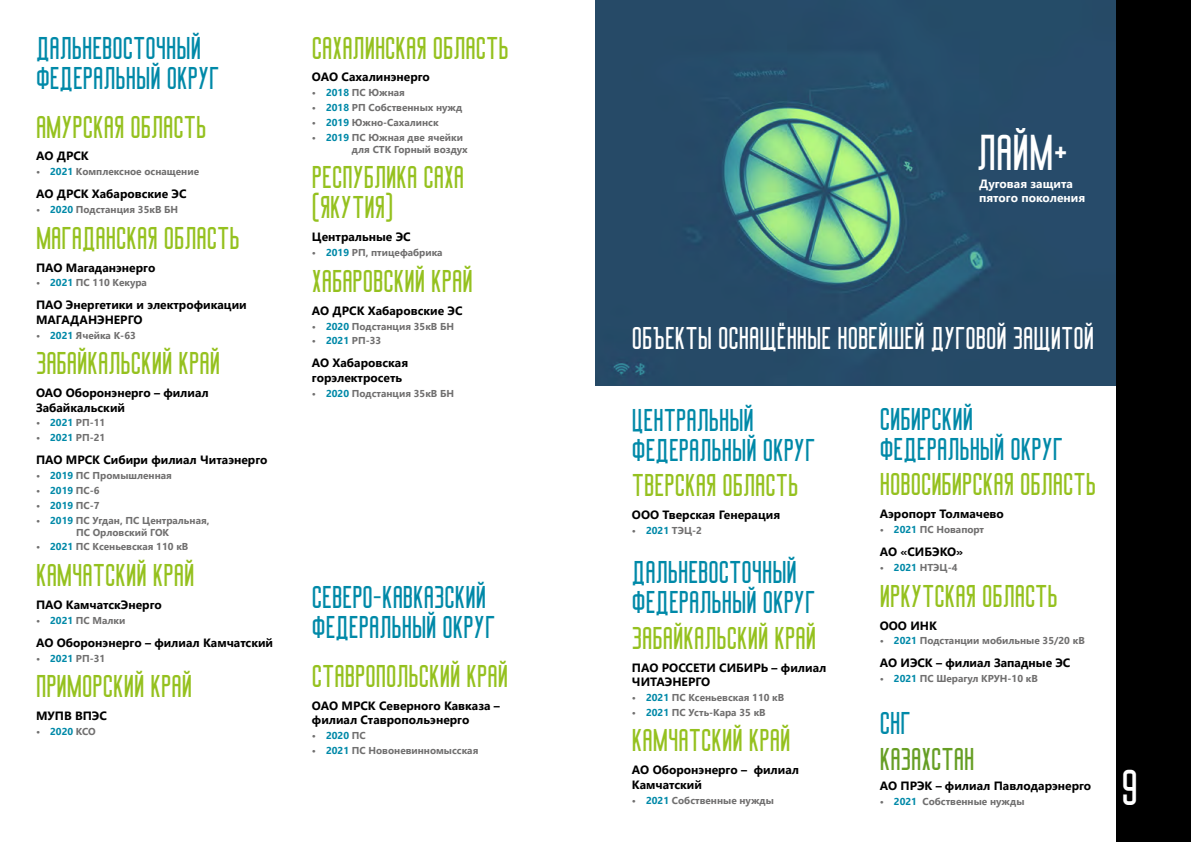
<style>
.page{position:relative;width:1191px;height:842px;background:#fff}
.page>*{position:absolute;margin:0;border:0;box-sizing:border-box;transform-origin:0 0}
.t1{font:48px "Big Stem";color:#fff}
.t2{font:30px/30px "Big Stem";color:#95c11f}
.t3{font:30px/30px "Big Stem";color:#0089a8}
.t4{font:30px "Big Stem";color:#fff}
.t5{font:30px "Big Stem";color:#669e24}
.t6{font:700 12px/14.4px "Segoe UI";color:#000}
.t7{font:700 12px/14.4px "Segoe UI";color:#fff}
.t8{font:700 10px/12px "Segoe UI";color:#706f6f;text-align:center}
.t9{font:700 10px "Segoe UI";color:#0089a8}
.s1{color:#0089a8}
.s2{color:#706f6f}
</style>
<div class="page">
<div style="left:1115px;top:0;width:76px;height:842px;background:#000"></div>
<img style="left:595px;top:0;width:520px;height:386px">
<h2 class="t3" style="left:36px;top:32px;width:185px">дальневосточный федеральный округ</h2>
<h2 class="t2" style="left:36px;top:111px;width:172px">амурская область</h2>
<p class="t6" style="left:36px;top:148px;width:54px">АО ДРСК</p>
<p class="t8" style="left:36px;top:165px;width:165px">• <span class="s1">2021</span> Комплексное оснащение</p>
<p class="t6" style="left:36px;top:186px;width:152px">АО ДРСК Хабаровские ЭС</p>
<p class="t8" style="left:36px;top:203px;width:144px">• <span class="s1">2020</span> Подстанция 35кВ БН</p>
<h2 class="t2" style="left:36px;top:223px;width:205px">магаданская область</h2>
<p class="t6" style="left:36px;top:259px;width:121px">ПАО Магаданэнерго</p>
<p class="t8" style="left:36px;top:276px;width:112px">• <span class="s1">2021</span> ПС 110 Кекура</p>
<p class="t6" style="left:36px;top:297px;width:212px">ПАО Энергетики и электрофикации<br>МАГАДАНЭНЕРГО</p>
<p class="t8" style="left:36px;top:328px;width:101px">• <span class="s1">2021</span> Ячейка К-63</p>
<h2 class="t2" style="left:36px;top:348px;width:185px">Забайкальский край</h2>
<p class="t6" style="left:36px;top:385px;width:174px">ОАО Оборонэнерго – филиал<br>Забайкальский</p>
<p class="t8" style="left:36px;top:416px;width:71px">• <span class="s1">2021</span> РП-11</p>
<p class="t8" style="left:36px;top:431px;width:71px">• <span class="s1">2021</span> РП-21</p>
<p class="t6" style="left:36px;top:452px;width:233px">ПАО МРСК Сибири филиал Читаэнерго</p>
<p class="t8" style="left:36px;top:469px;width:137px">• <span class="s1">2019</span> ПС Промышленная</p>
<p class="t8" style="left:36px;top:483px;width:65px">• <span class="s1">2019</span> ПС-6</p>
<p class="t8" style="left:36px;top:498px;width:65px">• <span class="s1">2019</span> ПС-7</p>
<p class="t8" style="left:36px;top:513px;width:175px">• <span class="s1">2019</span> ПС Угдан, ПС Центральная,<br>ПС Орловский ГОК</p>
<p class="t8" style="left:36px;top:540px;width:154px">• <span class="s1">2021</span> ПС Ксеньевская 110 кВ</p>
<h2 class="t2" style="left:36px;top:560px;width:160px">камчатский край</h2>
<p class="t6" style="left:36px;top:596px;width:127px">ПАО КамчатскЭнерго</p>
<p class="t8" style="left:36px;top:613px;width:91px">• <span class="s1">2021</span> ПС Малки</p>
<p class="t6" style="left:36px;top:634px;width:239px">АО Оборонэнерго – филиал Камчатский</p>
<p class="t8" style="left:36px;top:651px;width:71px">• <span class="s1">2021</span> РП-31</p>
<h2 class="t2" style="left:36px;top:671px;width:157px">Приморский край</h2>
<p class="t6" style="left:36px;top:708px;width:72px">МУПВ ВПЭС</p>
<p class="t8" style="left:36px;top:725px;width:61px">• <span class="s1">2020</span> КСО</p>
<h2 class="t2" style="left:312px;top:32px;width:198px">Сахалинская область</h2>
<p class="t6" style="left:312px;top:69px;width:119px">ОАО Сахалинэнерго</p>
<p class="t8" style="left:312px;top:86px;width:94px">• <span class="s1">2018</span> ПС Южная</p>
<p class="t8" style="left:312px;top:101px;width:152px">• <span class="s1">2018</span> РП Собственных нужд</p>
<p class="t8" style="left:312px;top:116px;width:128px">• <span class="s1">2019</span> Южно-Сахалинск</p>
<p class="t8" style="left:352px;top:130px;width:117px;text-align:left;text-indent:-40px">• <span class="s1">2019</span> ПС Южная две ячейки для СТК Горный воздух</p>
<h2 class="t2" style="left:312px;top:162px;width:154px">Республика Саха (Якутия)</h2>
<p class="t6" style="left:312px;top:229px;width:100px">Центральные ЭС</p>
<p class="t8" style="left:312px;top:246px;width:132px">• <span class="s1">2019</span> РП, птицефабрика</p>
<h2 class="t2" style="left:312px;top:266px;width:162px">Хабаровский край</h2>
<p class="t6" style="left:312px;top:302px;width:152px">АО ДРСК Хабаровские ЭС</p>
<p class="t8" style="left:312px;top:319px;width:144px">• <span class="s1">2020</span> Подстанция 35кВ БН</p>
<p class="t8" style="left:312px;top:334px;width:71px">• <span class="s1">2021</span> РП-33</p>
<p class="t6" style="left:312px;top:355px;width:98px">АО Хабаровская горэлектросеть</p>
<p class="t8" style="left:312px;top:386px;width:144px">• <span class="s1">2020</span> Подстанция 35кВ БН</p>
<h2 class="t3" style="left:312px;top:582px;width:185px">Северо-Кавказский федеральный округ</h2>
<h2 class="t2" style="left:312px;top:661px;width:197px">ставропольский край</h2>
<p class="t6" style="left:312px;top:697px;width:189px">ОАО МРСК Северного Кавказа – филиал Ставропольэнерго</p>
<p class="t9" style="left:312px;top:726px;width:55px"><span class="s2">•</span> 2020 <span class="s2">ПС</span></p>
<p class="t8" style="left:312px;top:744px;width:168px">• <span class="s1">2021</span> ПС Новоневинномысская</p>
<h1 class="t1" style="left:977px;top:127px;width:93px">ЛайM+</h1>
<p class="t7" style="left:979px;top:175px;width:108px">Дуговая защита пятого поколения</p>
<h2 class="t4" style="left:632px;top:322px;width:464px">Объекты оснащённые новейшей дуговой защитой</h2>
<h2 class="t3" style="left:632px;top:404px;width:185px">центральный федеральный округ</h2>
<h2 class="t2" style="left:632px;top:470px;width:168px">Тверская ОБЛАСТЬ</h2>
<p class="t6" style="left:632px;top:507px;width:150px">ООО Тверская Генерация</p>
<p class="t8" style="left:632px;top:524px;width:72px">• <span class="s1">2021</span> ТЭЦ-2</p>
<h2 class="t3" style="left:632px;top:557px;width:185px">Дальневосточный федеральный округ</h2>
<h2 class="t2" style="left:632px;top:622px;width:185px">Забайкальский край</h2>
<p class="t6" style="left:632px;top:659px;width:196px">ПАО РОССЕТИ СИБИРЬ – филиал<br>ЧИТАЭНЕРГО</p>
<p class="t8" style="left:632px;top:690px;width:154px">• <span class="s1">2021</span> ПС Ксеньевская 110 кВ</p>
<p class="t8" style="left:632px;top:705px;width:135px">• <span class="s1">2021</span> ПС Усть-Кара 35 кВ</p>
<h2 class="t2" style="left:632px;top:725px;width:160px">Камчатский край</h2>
<p class="t6" style="left:632px;top:762px;width:169px">АО Оборонэнерго – филиал<br>Камчатский</p>
<p class="t8" style="left:632px;top:793px;width:143px">• <span class="s1">2021</span> Собственные нужды</p>
<h2 class="t3" style="left:879px;top:404px;width:185px">сибирский федеральный округ</h2>
<h2 class="t2" style="left:879px;top:469px;width:218px">Новосибирская область</h2>
<p class="t6" style="left:879px;top:506px;width:125px">Аэропорт Толмачево</p>
<p class="t8" style="left:879px;top:523px;width:106px">• <span class="s1">2021</span> ПС Новапорт</p>
<p class="t6" style="left:879px;top:544px;width:85px">АО «СИБЭКО»</p>
<p class="t8" style="left:879px;top:561px;width:79px">• <span class="s1">2021</span> НТЭЦ-4</p>
<h2 class="t2" style="left:879px;top:580px;width:180px">Иркутская область</h2>
<p class="t6" style="left:879px;top:617px;width:59px">ООО ИНК</p>
<p class="t8" style="left:879px;top:634px;width:206px">• <span class="s1">2021</span> Подстанции мобильные 35/20 кВ</p>
<p class="t6" style="left:879px;top:655px;width:192px">АО ИЭСК – филиал Западные ЭС</p>
<p class="t8" style="left:879px;top:672px;width:160px">• <span class="s1">2021</span> ПС Шерагул КРУН-10 кВ</p>
<h2 class="t3" style="left:879px;top:708px;width:32px">сНГ</h2>
<h2 class="t5" style="left:879px;top:743px;width:96px">КАЗАХСТАН</h2>
<p class="t6" style="left:879px;top:777px;width:213px">АО ПРЭК – филиал Павлодарэнерго</p>
<p class="t8" style="left:879px;top:794px;width:146px">• <span class="s1">2021</span> Собственные нужды</p>
<h1 class="t1" style="left:1121px;top:762px;width:18px">9</h1>
</div>
